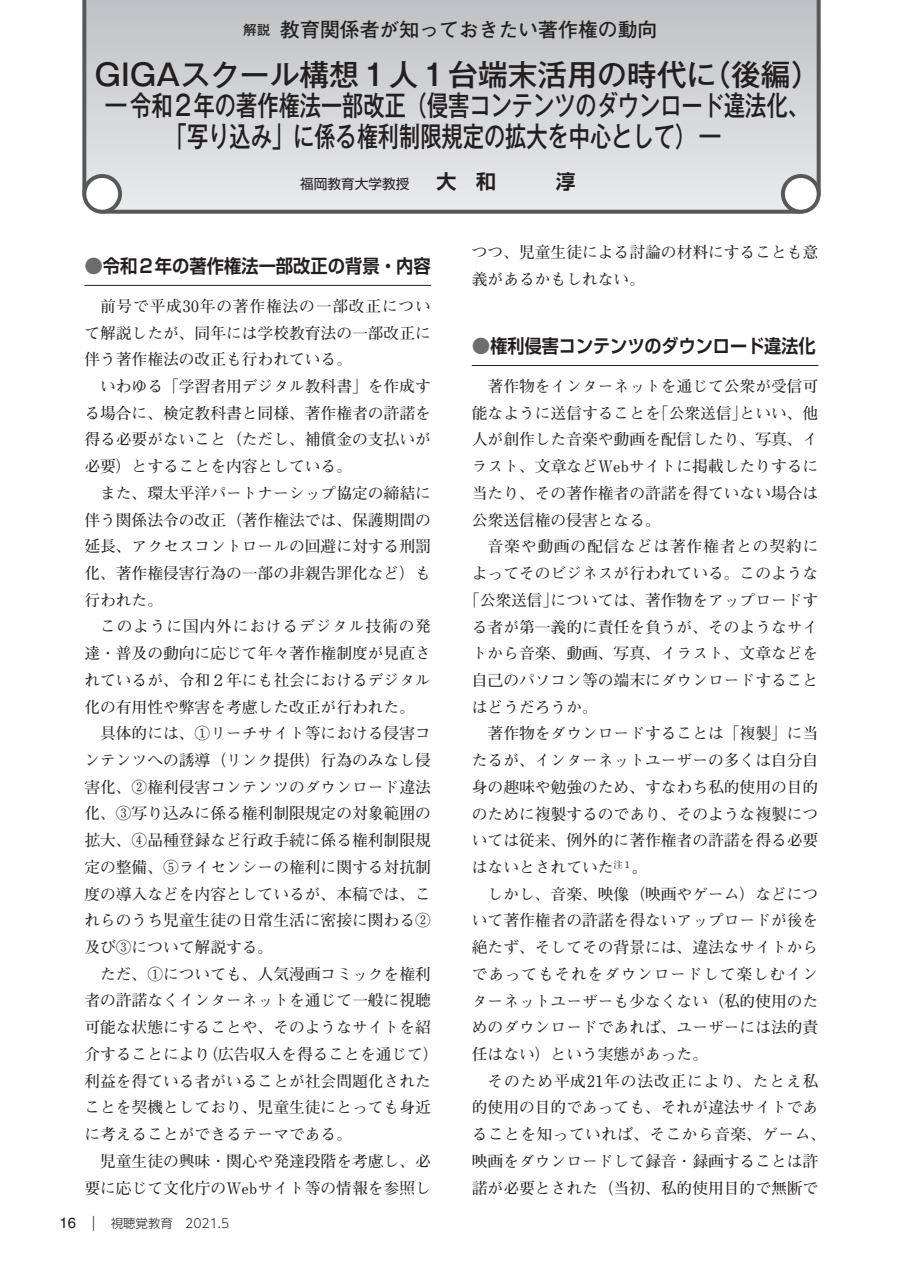
<style>
.page{position:relative;width:903px;height:1275px;background:#fff}
.page>*{position:absolute;margin:0;border:0;box-sizing:border-box;transform-origin:0 0}
.t1{font:500 29.75px "Gothic MB101 Pr 6 N";color:#231f20}
.t2{font:500 27.82px/31px "Gothic MB101 Pr 6 N";color:#231f20}
.t3{font:700 19.78px "Futo Go B101 Pr 6";color:#231f20}
.t4{font:700 18.55px "Shin Go Pr 6 De";color:#231f20;scale:.93 1}
.t5{font:700 18.55px "Shin Go Pr 6 De";color:#231f20;scale:.92 1}
.t6{font:700 15.75px/26.8px "Futo Min A101 Pro";color:#231f20;text-align:justify}
.t7{font:700 15.75px "Futo Min A101 Pro";letter-spacing:.055em;color:#231f20}
.t8{font:700 15.75px "Futo Min A101 Pro";letter-spacing:.03em;color:#231f20}
.t9{font:700 15.75px "Futo Min A101 Pro";letter-spacing:.05em;color:#231f20}
.t10{font:13.65px "Shin Go Pr 6 N";color:#231f20}
.t11{font:300 12.42px "UD Shin Go Pro";color:#231f20}
.s1{font-size:13.65px}
.s2{font-family:"Shin Go Pr 6 N De";font-weight:700;font-size:19.78px}
.s3{color:#6c6d70}
.s4{font-family:"Helvetica LT Std";font-weight:400;font-size:14.88px}
.s5{font-family:"Shin Go Pro";font-size:14.88px}
</style>
<div class="page">
<hr style="left:84px;top:285px;width:347px;height:1px;background:#231f20">
<hr style="left:472px;top:365px;width:346px;height:1px;background:#231f20">
<svg style="left:82px;top:0;width:739px;height:214px;background:#d1d2d4"></svg>
<div style="left:84px;top:176px;width:36px;height:36px;background:#fff;border-radius:50%"></div>
<div style="left:82px;top:174px;width:40px;height:40px;border:4px solid #57585a;border-radius:50%"></div>
<div style="left:783px;top:176px;width:36px;height:36px;background:#fff;border-radius:50%"></div>
<div style="left:781px;top:174px;width:39px;height:40px;border:4px solid #57585a;border-radius:50%"></div>
<p class="t3" style="left:243px;top:14px;width:416px"><span class="s1">解説</span> 教育関係者が知っておきたい著作権の動向</p>
<h1 class="t1" style="left:95px;top:50px;width:727px">GIGAスクール構想１人１台端末活用の時代に（後編）</h1>
<h2 class="t2" style="left:166px;top:88px;width:644px;text-indent:-64px">－令和２年の著作権法一部改正（侵害コンテンツのダウンロード違法化、「写り込み」に係る権利制限規定の拡大を中心として）－</h2>
<p class="t10" style="left:300px;top:172px;width:277px">福岡教育大学教授　　<span class="s2">大　和　　　淳</span></p>
<p class="t4" style="left:84px;top:251px;width:374px"><span class="s3">●</span>令和２年の著作権法一部改正の背景・内容</p>
<p class="t6" style="left:84px;top:291px;width:348px;text-indent:16px">前号で平成30年の著作権法の一部改正について解説したが、同年には学校教育法の一部改正に伴う著作権法の改正も行われている。</p>
<p class="t6" style="left:84px;top:371px;width:348px;text-indent:16px">いわゆる「学習者用デジタル教科書」を作成する場合に、検定教科書と同様、著作権者の許諾を得る必要がないこと（ただし、補償金の支払いが必要）とすることを内容としている。</p>
<p class="t6" style="left:84px;top:478px;width:348px;text-indent:16px">また、環太平洋パートナーシップ協定の締結に伴う関係法令の改正（著作権法では、保護期間の延長、アクセスコントロールの回避に対する刑罰化、著作権侵害行為の一部の非親告罪化など）も行われた。</p>
<p class="t6" style="left:84px;top:611px;width:348px;text-indent:16px">このように国内外におけるデジタル技術の発達・普及の動向に応じて年々著作権制度が見直されているが、令和２年にも社会におけるデジタル化の有用性や弊害を考慮した改正が行われた。</p>
<p class="t6" style="left:84px;top:718px;width:348px;text-indent:16px">具体的には、①リーチサイト等における侵害コンテンツへの誘導（リンク提供）行為のみなし侵害化、②権利侵害コンテンツのダウンロード違法化、③写り込みに係る権利制限規定の対象範囲の拡大、④品種登録など行政手続に係る権利制限規定の整備、⑤ライセンシーの権利に関する対抗制度の導入などを内容としているが、本稿では、これらのうち児童生徒の日常生活に密接に関わる②及び③について解説する。</p>
<p class="t6" style="left:84px;top:958px;width:356px;text-align:left;text-indent:16px">ただ、①についても、人気漫画コミックを権利者の許諾なくインターネットを通じて一般に視聴可能な状態にすることや、そのようなサイトを紹介することにより（広告収入を得ることを通じて）利益を得ている者がいることが社会問題化されたことを契機としており、児童生徒にとっても身近に考えることができるテーマである。</p>
<p class="t6" style="left:84px;top:1145px;width:348px;text-align:right">児童生徒の興味・関心や発達段階を考慮し、必要に応じて文化庁のWebサイト等の情報を参照し</p>
<p class="t11" style="left:60px;top:1213px;width:171px"><span class="s4">16</span> <span class="s5">｜</span> 視聴覚教育　2021.5</p>
<p class="t6" style="left:472px;top:237px;width:348px">つつ、児童生徒による討論の材料にすることも意義があるかもしれない。</p>
<p class="t5" style="left:472px;top:331px;width:375px"><span class="s3">●</span>権利侵害コンテンツのダウンロード違法化</p>
<p class="t6" style="left:472px;top:371px;width:348px;text-indent:16px">著作物をインターネットを通じて公衆が受信可能なように送信することを「公衆送信」といい、他人が創作した音楽や動画を配信したり、写真、イラスト、文章などWebサイトに掲載したりするに当たり、その著作権者の許諾を得ていない場合は公衆送信権の侵害となる。</p>
<p class="t7" style="left:488px;top:534px;width:332px">音楽や動画の配信などは著作権者との契約に</p>
<p class="t6" style="left:472px;top:558px;width:348px">よってそのビジネスが行われている。このような</p>
<p class="t6" style="left:464px;top:585px;width:356px">「公衆送信」については、著作物をアップロードす</p>
<p class="t6" style="left:472px;top:611px;width:348px">る者が第一義的に責任を負うが、そのようなサイ</p>
<p class="t6" style="left:472px;top:638px;width:348px">トから音楽、動画、写真、イラスト、文章などを</p>
<p class="t6" style="left:472px;top:665px;width:348px">自己のパソコン等の端末にダウンロードすること</p>
<p class="t6" style="left:472px;top:691px;width:127px">はどうだろうか。</p>
<p class="t6" style="left:488px;top:718px;width:332px">著作物をダウンロードすることは「複製」に当</p>
<p class="t6" style="left:472px;top:745px;width:348px">たるが、インターネットユーザーの多くは自分自</p>
<p class="t6" style="left:472px;top:771px;width:348px">身の趣味や勉強のため、すなわち私的使用の目的</p>
<p class="t6" style="left:472px;top:798px;width:348px">のために複製するのであり、そのような複製につ</p>
<p class="t6" style="left:472px;top:825px;width:348px">いては従来、例外的に著作権者の許諾を得る必要</p>
<p class="t6" style="left:472px;top:852px;width:177px">はないとされていた<sup>注１</sup>。</p>
<p class="t6" style="left:488px;top:878px;width:332px">しかし、音楽、映像（映画やゲーム）などにつ</p>
<p class="t6" style="left:472px;top:905px;width:348px">いて著作権者の許諾を得ないアップロードが後を</p>
<p class="t6" style="left:472px;top:932px;width:348px">絶たず、そしてその背景には、違法なサイトから</p>
<p class="t9" style="left:472px;top:961px;width:348px">であってもそれをダウンロードして楽しむイン</p>
<p class="t6" style="left:472px;top:985px;width:348px">ターネットユーザーも少なくない（私的使用のた</p>
<p class="t6" style="left:472px;top:1012px;width:348px">めのダウンロードであれば、ユーザーには法的責</p>
<p class="t6" style="left:472px;top:1039px;width:238px">任はない）という実態があった。</p>
<p class="t7" style="left:488px;top:1068px;width:332px">そのため平成21年の法改正により、たとえ私</p>
<p class="t6" style="left:472px;top:1092px;width:348px">的使用の目的であっても、それが違法サイトであ</p>
<p class="t8" style="left:472px;top:1122px;width:356px">ることを知っていれば、そこから音楽、ゲーム、</p>
<p class="t6" style="left:472px;top:1145px;width:348px">映画をダウンロードして録音・録画することは許</p>
<p class="t6" style="left:472px;top:1172px;width:348px">諾が必要とされた（当初、私的使用目的で無断で</p>
</div>
